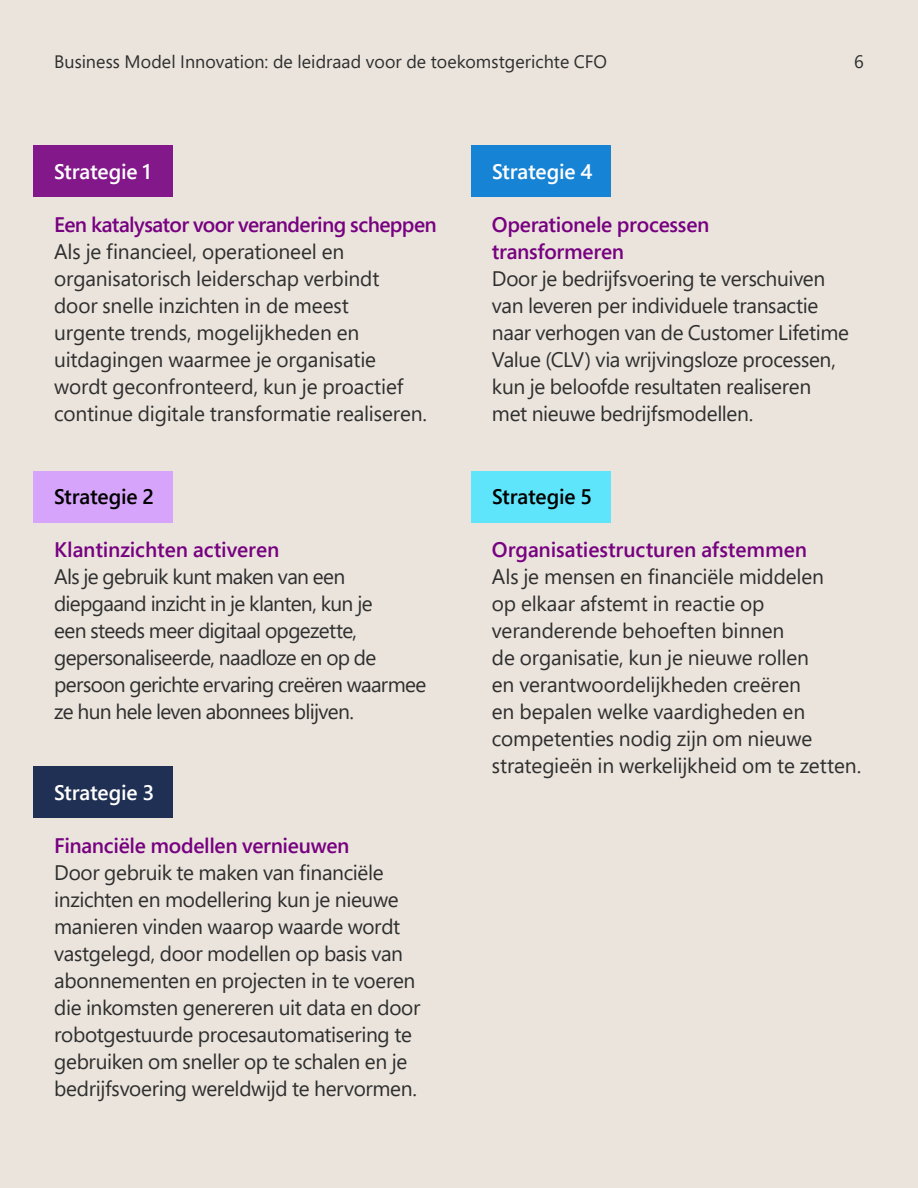
<style>
.page{position:relative;width:918px;height:1188px;background:#eae4dc}
.page>*{position:absolute;margin:0;border:0;box-sizing:border-box;transform-origin:0 0}
.Highlights_14_20{font:21px/27px "Segoe Pro";letter-spacing:-.015em;color:#2f2f2f}
.Highlights_14_20-2{font:600 21px "Segoe Pro";letter-spacing:-.005em;color:#fff}
.Highlights_14_20-3{font:600 21px "Segoe Pro";letter-spacing:-.005em;color:#000}
.t1{font:18px "Segoe Pro";letter-spacing:.005em;color:#2f2f2f}
.s1{font-weight:600;color:#770180}
</style>
<div class="page">
<div style="left:33px;top:146px;width:140px;height:51px;background:#821889"></div>
<div style="left:471px;top:146px;width:139px;height:51px;background:#1783d4"></div>
<div style="left:33px;top:471px;width:140px;height:52px;background:#d7a4fb"></div>
<div style="left:471px;top:471px;width:139px;height:52px;background:#5fe5fb"></div>
<div style="left:33px;top:766px;width:140px;height:52px;background:#202f54"></div>
<p class="t1" style="left:54px;top:49px;width:555px">Business Model Innovation: de leidraad voor de toekomstgerichte CFO</p>
<p class="t1" style="left:854px;top:49px;width:11px">6</p>
<p class="Highlights_14_20-2" style="left:54px;top:157px;width:99px">Strategie 1</p>
<p class="Highlights_14_20-2" style="left:492px;top:157px;width:102px">Strategie 4</p>
<p class="Highlights_14_20" style="left:54px;top:210px;width:384px"><span class="s1">Een katalysator voor verandering scheppen </span>Als je financieel, operationeel en organisatorisch leiderschap verbindt<br>door snelle inzichten in de meest<br>urgente trends, mogelijkheden en uitdagingen waarmee je organisatie<br>wordt geconfronteerd, kun je proactief continue digitale transformatie realiseren.</p>
<p class="Highlights_14_20" style="left:492px;top:210px;width:359px"><span class="s1">Operationele processen<br>transformeren<br></span>Door je bedrijfsvoering te verschuiven van leveren per individuele transactie naar verhogen van de Customer Lifetime Value (CLV) via wrijvingsloze processen, kun je beloofde resultaten realiseren met nieuwe bedrijfsmodellen.</p>
<p class="Highlights_14_20-3" style="left:54px;top:483px;width:102px">Strategie 2</p>
<p class="Highlights_14_20-3" style="left:492px;top:483px;width:102px">Strategie 5</p>
<p class="Highlights_14_20" style="left:54px;top:536px;width:374px"><span class="s1">Klantinzichten activeren<br></span>Als je gebruik kunt maken van een diepgaand inzicht in je klanten, kun je<br>een steeds meer digitaal opgezette, gepersonaliseerde, naadloze en op de persoon gerichte ervaring creëren waarmee ze hun hele leven abonnees blijven.</p>
<p class="Highlights_14_20-2" style="left:54px;top:778px;width:102px">Strategie 3</p>
<p class="Highlights_14_20" style="left:54px;top:831px;width:368px"><span class="s1">Financiële modellen vernieuwen<br></span>Door gebruik te maken van financiële inzichten en modellering kun je nieuwe manieren vinden waarop waarde wordt vastgelegd, door modellen op basis van abonnementen en projecten in te voeren die inkomsten genereren uit data en door robotgestuurde procesautomatisering te gebruiken om sneller op te schalen en je bedrijfsvoering wereldwijd te hervormen.</p>
<p class="Highlights_14_20" style="left:492px;top:536px;width:371px"><span class="s1">Organisatiestructuren afstemmen<br></span>Als je mensen en financiële middelen<br>op elkaar afstemt in reactie op veranderende behoeften binnen<br>de organisatie, kun je nieuwe rollen<br>en verantwoordelijkheden creëren<br>en bepalen welke vaardigheden en competenties nodig zijn om nieuwe strategieën in werkelijkheid om te zetten.</p>
</div>
